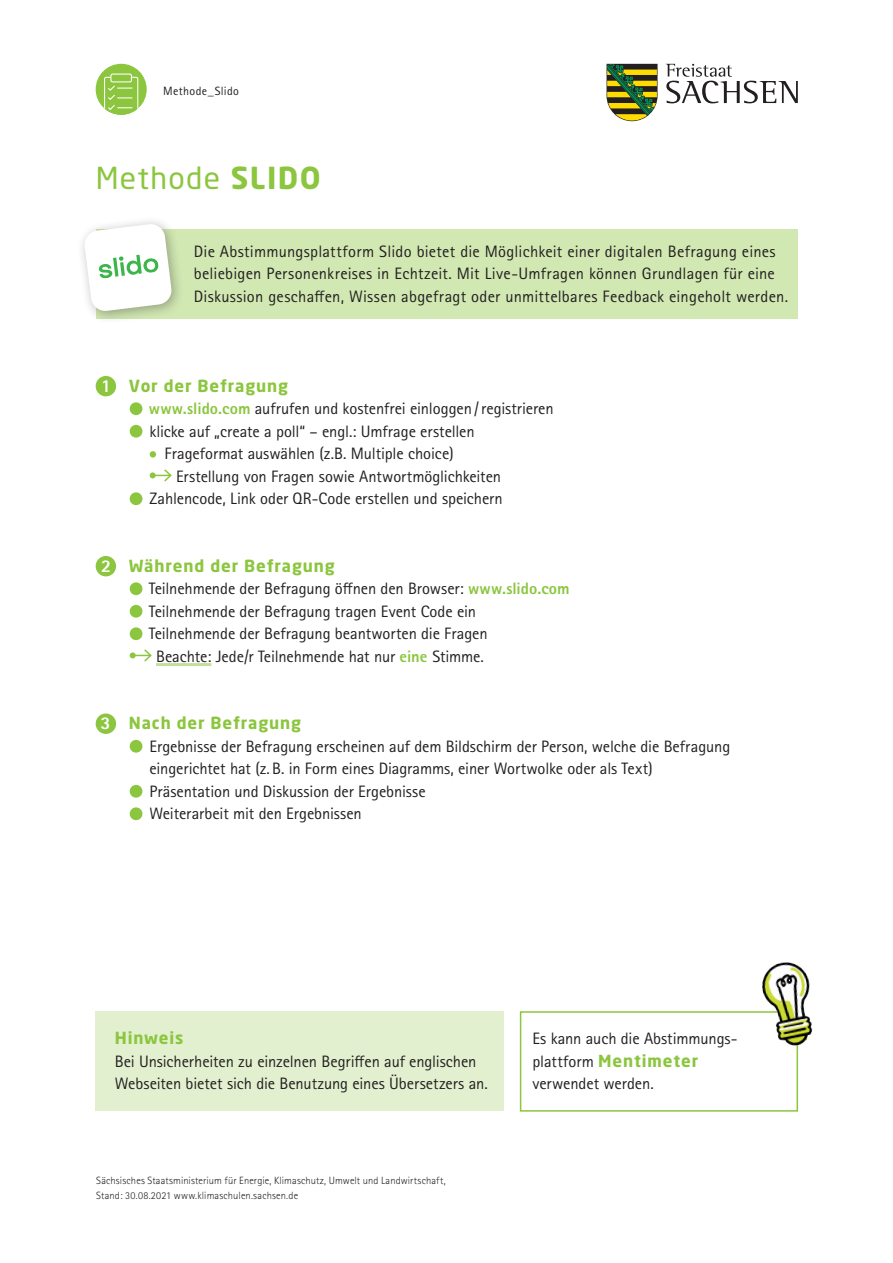
<style>
.page{position:relative;width:893px;height:1263px;background:#fff}
.page>*{position:absolute;margin:0;border:0;box-sizing:border-box;transform-origin:0 0}
.t1{font:30px "Neo Sans Pro";letter-spacing:.045em;color:#8bc63e}
.t2{font:16.5px/22.5px "Rotis Sans Serif Pro";letter-spacing:-.005em;color:#231f20}
.t3{font:16.5px/22.5px "Rotis Sans Serif Pro";letter-spacing:.015em;color:#231f20}
.t4{font:700 16.5px "Neo Sans Pro";letter-spacing:.055em;color:#8bc63e}
.t5{font:12px "Rotis Sans Serif Pro";letter-spacing:.03em;color:#231f20}
.t6{font:300 10.5px/15px "AT Rotis Sans Serif";letter-spacing:.01em;color:#231f20}
.s1{font-weight:700}
.s2{font-family:"Rotis Sans Serif Pro";font-weight:800;font-size:18px;color:#fff}
.s3{font-weight:800;color:#8bc63e}
.s4{font-family:"Rotis Sans Serif Pro";font-weight:400;color:#231f20}
</style>
<div class="page">
<svg style="left:666px;top:64px;width:132px;height:39px"></svg>
<svg style="left:606px;top:64px;width:51px;height:57px"></svg>
<div style="left:96px;top:64px;width:51px;height:51px;background:#8bc63e;border-radius:50%"></div>
<div style="left:110px;top:74px;width:22px;height:8px;border:1px solid #fff;border-radius:2px"></div>
<svg style="left:104px;top:77px;width:34px;height:38px"></svg>
<div style="left:96px;top:230px;width:701px;height:89px;background:#d1e8b2"></div>
<div style="left:96px;top:1011px;width:408px;height:100px;background:#e2f0cf"></div>
<div style="left:520px;top:1011px;width:278px;height:101px;border:2px solid #8bc63e"></div>
<div style="left:76px;top:216px;width:108px;height:108px;background:#231f20;opacity:.35"></div>
<svg style="left:84px;top:223px;width:88px;height:89px"></svg>
<hr style="left:156px;top:663px;width:55px;height:3px;background:#c4df9b">
<div style="left:96px;top:376px;width:20px;height:20px;background:#8bc63e;border-radius:50%"></div>
<div style="left:130px;top:402px;width:12px;height:13px;background:#8bc63e;border-radius:50%"></div>
<div style="left:130px;top:425px;width:12px;height:13px;background:#8bc63e;border-radius:50%"></div>
<div style="left:150px;top:451px;width:6px;height:7px;background:#8bc63e;border-radius:50%"></div>
<svg style="left:150px;top:469px;width:22px;height:13px"></svg>
<div style="left:130px;top:492px;width:12px;height:13px;background:#8bc63e;border-radius:50%"></div>
<div style="left:96px;top:556px;width:20px;height:20px;background:#8bc63e;border-radius:50%"></div>
<div style="left:130px;top:582px;width:12px;height:13px;background:#8bc63e;border-radius:50%"></div>
<div style="left:130px;top:605px;width:12px;height:13px;background:#8bc63e;border-radius:50%"></div>
<div style="left:130px;top:627px;width:12px;height:13px;background:#8bc63e;border-radius:50%"></div>
<svg style="left:130px;top:649px;width:22px;height:13px"></svg>
<div style="left:96px;top:713px;width:20px;height:21px;background:#8bc63e;border-radius:50%"></div>
<div style="left:130px;top:740px;width:12px;height:13px;background:#8bc63e;border-radius:50%"></div>
<div style="left:130px;top:785px;width:12px;height:13px;background:#8bc63e;border-radius:50%"></div>
<div style="left:130px;top:807px;width:12px;height:13px;background:#8bc63e;border-radius:50%"></div>
<img style="left:750px;top:962px;width:63px;height:97px">
<p class="t5" style="left:163px;top:83px;width:77px">Methode_Slido</p>
<h1 class="t1" style="left:96px;top:159px;width:226px">Methode <span class="s1">SLIDO</span></h1>
<p class="t3" style="left:194px;top:240px;width:596px">Die Abstimmungsplattform Slido bietet die Möglichkeit einer digitalen Befragung eines beliebigen Personenkreises in Echtzeit. Mit Live-Umfragen können Grundlagen für eine<br>Diskussion geschaffen, Wissen abgefragt oder unmittelbares Feedback eingeholt werden.</p>
<p class="t4" style="left:101px;top:375px;width:188px"><span class="s2">1</span> Vor der Befragung</p>
<p class="t2" style="left:149px;top:397px;width:406px"><span class="s3">www.slido.com</span> aufrufen und kostenfrei einloggen /registrieren</p>
<p class="t2" style="left:149px;top:420px;width:327px">klicke auf „create a poll“ – engl.: Umfrage erstellen</p>
<p class="t2" style="left:165px;top:442px;width:290px">Frageformat auswählen (z.B. Multiple choice)</p>
<p class="t2" style="left:176px;top:465px;width:326px">Erstellung von Fragen sowie Antwortmöglichkeiten</p>
<p class="t2" style="left:149px;top:487px;width:355px">Zahlencode, Link oder QR-Code erstellen und speichern</p>
<p class="t4" style="left:101px;top:555px;width:235px"><span class="s2">2</span> Während der Befragung</p>
<p class="t2" style="left:149px;top:577px;width:422px">Teilnehmende der Befragung öffnen den Browser: <span class="s3">www.slido.com</span></p>
<p class="t2" style="left:149px;top:600px;width:329px">Teilnehmende der Befragung tragen Event Code ein</p>
<p class="t2" style="left:149px;top:622px;width:340px">Teilnehmende der Befragung beantworten die Fragen</p>
<p class="t2" style="left:156px;top:645px;width:329px">Beachte: Jede/r Teilnehmende hat nur <span class="s3">eine</span> Stimme.</p>
<p class="t4" style="left:100px;top:712px;width:202px"><span class="s2">3</span> Nach der Befragung</p>
<p class="t2" style="left:149px;top:735px;width:582px">Ergebnisse der Befragung erscheinen auf dem Bildschirm der Person, welche die Befragung eingerichtet hat (z.B. in Form eines Diagramms, einer Wortwolke oder als Text)<br>Präsentation und Diskussion der Ergebnisse<br>Weiterarbeit mit den Ergebnissen</p>
<p class="t4" style="left:115px;top:1027px;width:70px">Hinweis</p>
<p class="t2" style="left:115px;top:1050px;width:374px">Bei Unsicherheiten zu einzelnen Begriffen auf englischen<br>Webseiten bietet sich die Benutzung eines Übersetzers an.</p>
<p class="t6" style="left:96px;top:1173px;width:351px">Sächsisches Staatsministerium für Energie, Klimaschutz, Umwelt und Landwirtschaft,<br>Stand: 30.08.2021 www.klimaschulen.sachsen.de</p>
<p class="t2" style="left:532px;top:1027px;width:205px">Es kann auch die Abstimmungs-</p>
<p class="t4" style="left:532px;top:1050px;width:167px"><span class="s4">plattform</span> Mentimeter</p>
<p class="t2" style="left:532px;top:1072px;width:123px">verwendet werden.</p>
</div>
